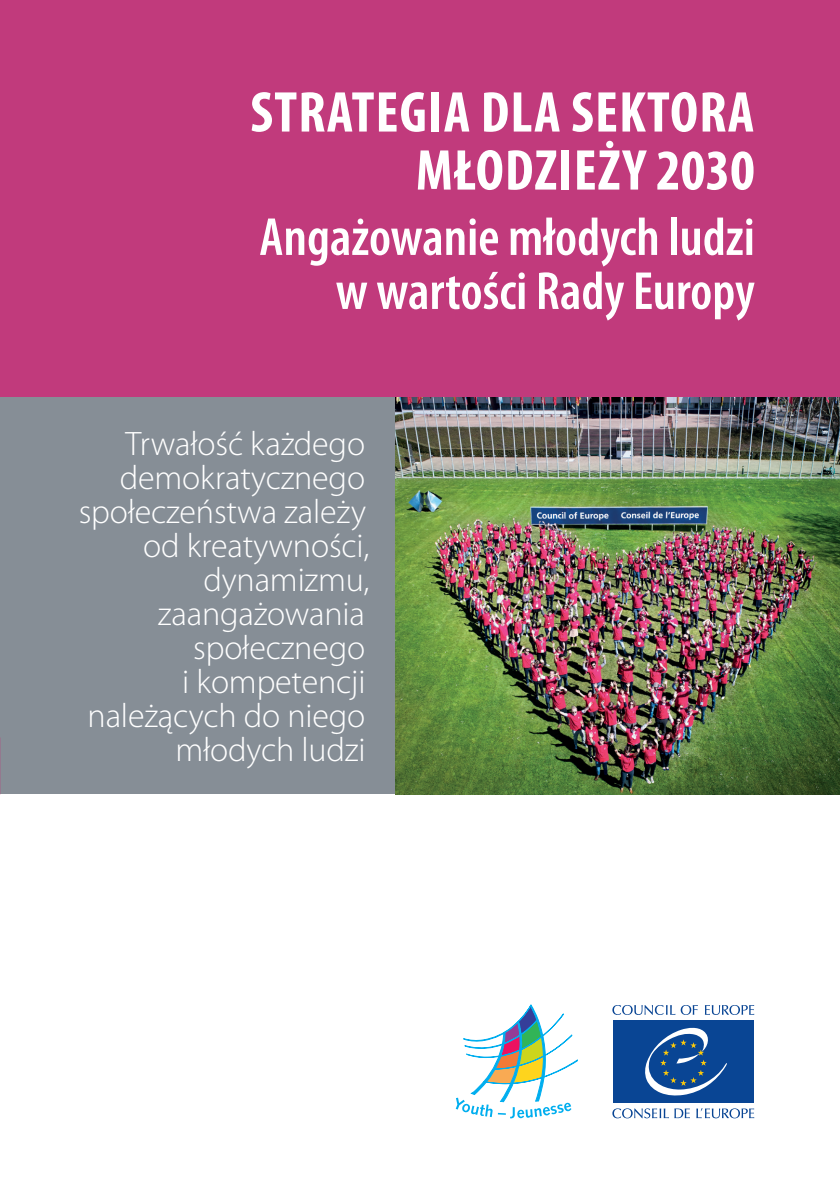
<style>
.page{position:relative;width:840px;height:1191px;background:#fff}
.page>*{position:absolute;margin:0;border:0;box-sizing:border-box;transform-origin:0 0}
.t1{font:700 condensed 58px/58px "Myriad Pro";letter-spacing:.02em;color:#fff;text-align:right}
.t2{font:600 condensed 54px/54px "Myriad Pro";color:#fff;text-align:right}
.t3{font:300 34px/34px "Myriad Pro";letter-spacing:-.005em;color:#fff;text-align:right}
</style>
<div class="page">
<div style="left:0;top:397px;width:397px;height:397px;background:#868e96"></div>
<img style="left:395px;top:397px;width:444px;height:397px">
<div style="left:0;top:0;width:839px;height:397px;background:#c13a7c"></div>
<svg style="left:455px;top:1005px;width:122px;height:113px"></svg>
<svg style="left:704px;top:1005px;width:49px;height:10px"></svg>
<svg style="left:612px;top:1005px;width:85px;height:10px"></svg>
<svg style="left:696px;top:1108px;width:57px;height:10px"></svg>
<svg style="left:674px;top:1108px;width:15px;height:10px"></svg>
<svg style="left:612px;top:1108px;width:56px;height:10px"></svg>
<div style="left:612px;top:1020px;width:141px;height:82px;background:#094594"></div>
<svg style="left:645px;top:1027px;width:82px;height:69px"></svg>
<h1 class="t1" style="left:250px;top:82px;width:506px">STRATEGIA DLA SEKTORA<br>MŁODZIEŻY 2030</h1>
<h2 class="t2" style="left:259px;top:209px;width:497px">Angażowanie młodych ludzi w wartości Rady Europy</h2>
<p class="t3" style="left:79px;top:426px;width:292px">Trwałość każdego demokratycznego społeczeństwa zależy od kreatywności, dynamizmu, zaangażowania społecznego<br>i kompetencji należących do niego młodych ludzi</p>
</div>
